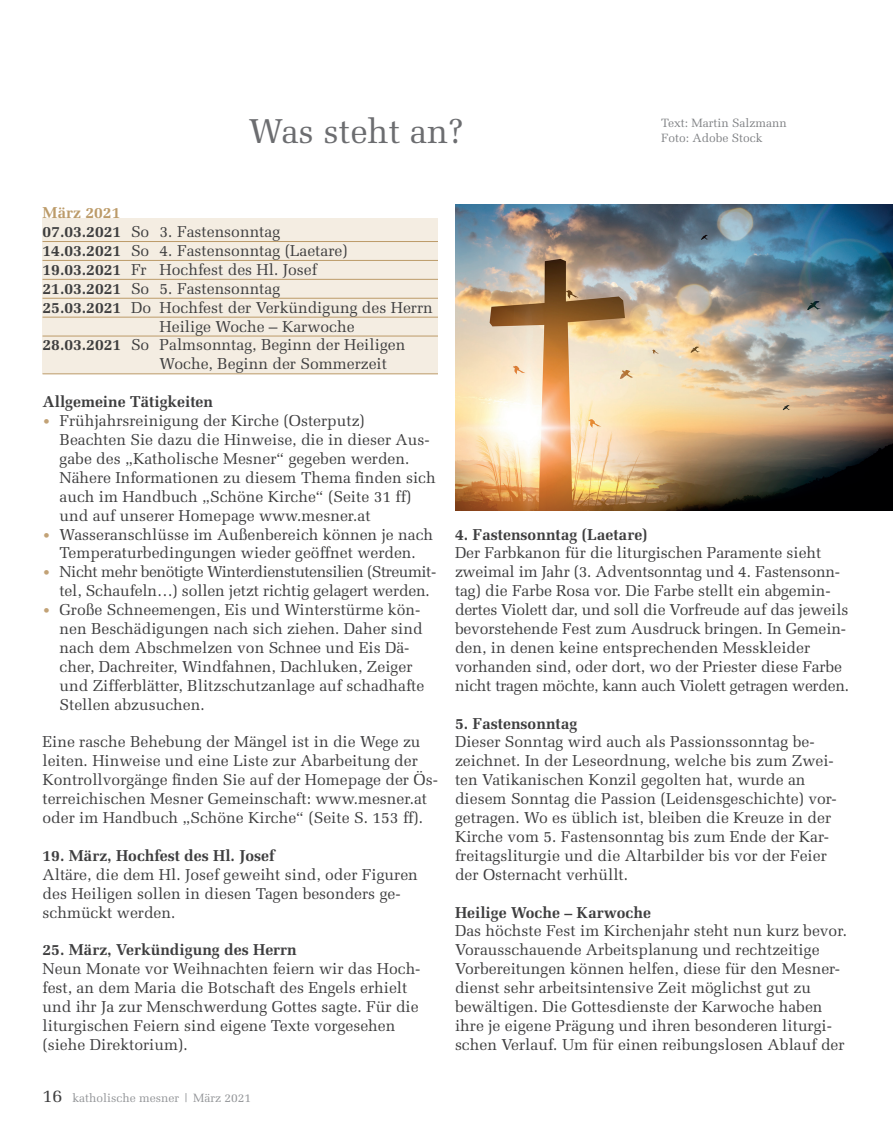
<style>
.page{position:relative;width:893px;height:1127px;background:#fff}
.page>*{position:absolute;margin:0;border:0;box-sizing:border-box;transform-origin:0 0}
.t1{font:34.5px "Melior LT";color:#6c6d70}
.t2{font:15.75px/18.9px "Melior LT";color:#3e3e3f}
.t3{font:700 15.75px "Melior LT";color:#3e3e3f}
.t4{font:15.75px/18.9px "Melior LT";letter-spacing:-.03em;color:#3e3e3f}
.t5{font:700 15.75px "Melior LT";color:#bc9b69}
.t6{font:12px/15.3px "Melior LT";color:#808285}
.t7{font:12px "Melior LT";color:#939598}
.s1{font-weight:700}
.s2{font-size:13.5px;color:#c2a276}
.s3{font-size:18px;color:#3e3e3f}
</style>
<div class="page">
<div style="left:43px;top:218px;width:395px;height:156px;background:#f4ede2"></div>
<img style="left:455px;top:204px;width:438px;height:306px">
<hr style="left:43px;top:241px;width:395px;height:1px;background:#bc9b69">
<hr style="left:43px;top:260px;width:395px;height:1px;background:#bc9b69">
<hr style="left:43px;top:279px;width:395px;height:1px;background:#bc9b69">
<hr style="left:43px;top:298px;width:395px;height:1px;background:#bc9b69">
<hr style="left:43px;top:317px;width:395px;height:1px;background:#bc9b69">
<hr style="left:43px;top:336px;width:395px;height:1px;background:#bc9b69">
<hr style="left:43px;top:374px;width:395px;height:1px;background:#bc9b69">
<h1 class="t1" style="left:249px;top:110px;width:216px">Was steht an?</h1>
<p class="t6" style="left:661px;top:115px;width:127px">Text: Martin Salzmann<br>Foto: Adobe Stock</p>
<p class="t5" style="left:43px;top:203px;width:79px">März 2021</p>
<p class="t2" style="left:43px;top:222px;width:239px"><span class="s1">07.03.2021</span> So 3. Fastensonntag</p>
<p class="t2" style="left:43px;top:241px;width:307px"><span class="s1">14.03.2021</span> So 4. Fastensonntag (Laetare)</p>
<p class="t2" style="left:43px;top:260px;width:276px"><span class="s1">19.03.2021</span> Fr Hochfest des Hl. Josef</p>
<p class="t2" style="left:43px;top:279px;width:239px"><span class="s1">21.03.2021</span> So 5. Fastensonntag</p>
<p class="t2" style="left:43px;top:298px;width:392px"><span class="s1">25.03.2021</span> Do Hochfest der Verkündigung des Herrn</p>
<p class="t2" style="left:160px;top:317px;width:197px">Heilige Woche – Karwoche</p>
<p class="t2" style="left:43px;top:336px;width:364px"><span class="s1">28.03.2021</span> So Palmsonntag, Beginn der Heiligen</p>
<p class="t2" style="left:160px;top:355px;width:229px">Woche, Beginn der Sommerzeit</p>
<p class="t3" style="left:43px;top:392px;width:172px">Allgemeine Tätigkeiten</p>
<p class="t2" style="left:60px;top:411px;width:378px;text-indent:-17px"><span class="s2">•</span> Frühjahrsreinigung der Kirche (Osterputz)<br>Beachten Sie dazu die Hinweise, die in dieser Aus&shy;gabe des „Katholische Mesner“ gegeben werden.<br>Nähere Informationen zu diesem Thema finden sich auch im Handbuch „Schöne Kirche“ (Seite 31 ff) und auf unserer Homepage www.mesner.at</p>
<p class="t2" style="left:43px;top:525px;width:392px;text-align:center"><span class="s2">•</span> Wasseranschlüsse im Außenbereich können je nach<br>Temperaturbedingungen wieder geöffnet werden.</p>
<p class="t4" style="left:60px;top:562px;width:378px;text-indent:-17px"><span class="s2">•</span> Nicht mehr benötigte Winterdienstutensilien (Streumit&shy;tel, Schaufeln…) sollen jetzt richtig gelagert werden.</p>
<p class="t2" style="left:60px;top:600px;width:366px;text-indent:-17px"><span class="s2">•</span> Große Schneemengen, Eis und Winterstürme kön&shy;nen Beschädigungen nach sich ziehen. Daher sind nach dem Abschmelzen von Schnee und Eis Dä&shy;cher, Dachreiter, Windfahnen, Dachluken, Zeiger und Zifferblätter, Blitzschutzanlage auf schadhafte Stellen abzusuchen.</p>
<p class="t2" style="left:43px;top:733px;width:397px">Eine rasche Behebung der Mängel ist in die Wege zu leiten. Hinweise und eine Liste zur Abarbeitung der Kontrollvorgänge finden Sie auf der Homepage der Ös&shy;terreichischen Mesner Gemeinschaft: www.mesner.at oder im Handbuch „Schöne Kirche“ (Seite S. 153 ff).</p>
<p class="t3" style="left:43px;top:846px;width:233px">19. März, Hochfest des Hl. Josef</p>
<p class="t2" style="left:43px;top:865px;width:377px">Altäre, die dem Hl. Josef geweiht sind, oder Figuren des Heiligen sollen in diesen Tagen besonders ge&shy;schmückt werden.</p>
<p class="t3" style="left:43px;top:940px;width:256px">25. März, Verkündigung des Herrn</p>
<p class="t2" style="left:43px;top:959px;width:380px">Neun Monate vor Weihnachten feiern wir das Hoch&shy;fest, an dem Maria die Botschaft des Engels erhielt und ihr Ja zur Menschwerdung Gottes sagte. Für die liturgischen Feiern sind eigene Texte vorgesehen (siehe Direktorium).</p>
<p class="t7" style="left:43px;top:1091px;width:210px"><span class="s3">16</span> katholische mesner | März 2021</p>
<p class="t3" style="left:455px;top:525px;width:194px">4. Fastensonntag (Laetare)</p>
<p class="t2" style="left:455px;top:544px;width:396px">Der Farbkanon für die liturgischen Paramente sieht zweimal im Jahr (3. Adventsonntag und 4. Fastensonn&shy;tag) die Farbe Rosa vor. Die Farbe stellt ein abgemin&shy;dertes Violett dar, und soll die Vorfreude auf das jeweils bevorstehende Fest zum Ausdruck bringen. In Gemein&shy;den, in denen keine entsprechenden Messkleider vorhanden sind, oder dort, wo der Priester diese Farbe nicht tragen möchte, kann auch Violett getragen werden.</p>
<p class="t3" style="left:455px;top:714px;width:124px">5. Fastensonntag</p>
<p class="t2" style="left:455px;top:733px;width:383px">Dieser Sonntag wird auch als Passionssonntag be&shy;zeichnet. In der Leseordnung, welche bis zum Zwei&shy;ten Vatikanischen Konzil gegolten hat, wurde an diesem Sonntag die Passion (Leidensgeschichte) vor&shy;getragen. Wo es üblich ist, bleiben die Kreuze in der Kirche vom 5. Fastensonntag bis zum Ende der Kar&shy;freitagsliturgie und die Altarbilder bis vor der Feier der Osternacht verhüllt.</p>
<p class="t3" style="left:455px;top:903px;width:198px">Heilige Woche – Karwoche</p>
<p class="t2" style="left:455px;top:922px;width:394px">Das höchste Fest im Kirchenjahr steht nun kurz bevor.<br>Vorausschauende Arbeitsplanung und rechtzeitige Vorbereitungen können helfen, diese für den Mesner&shy;dienst sehr arbeitsintensive Zeit möglichst gut zu bewältigen. Die Gottesdienste der Karwoche haben ihre je eigene Prägung und ihren besonderen liturgi&shy;schen Verlauf. Um für einen reibungslosen Ablauf der</p>
</div>
